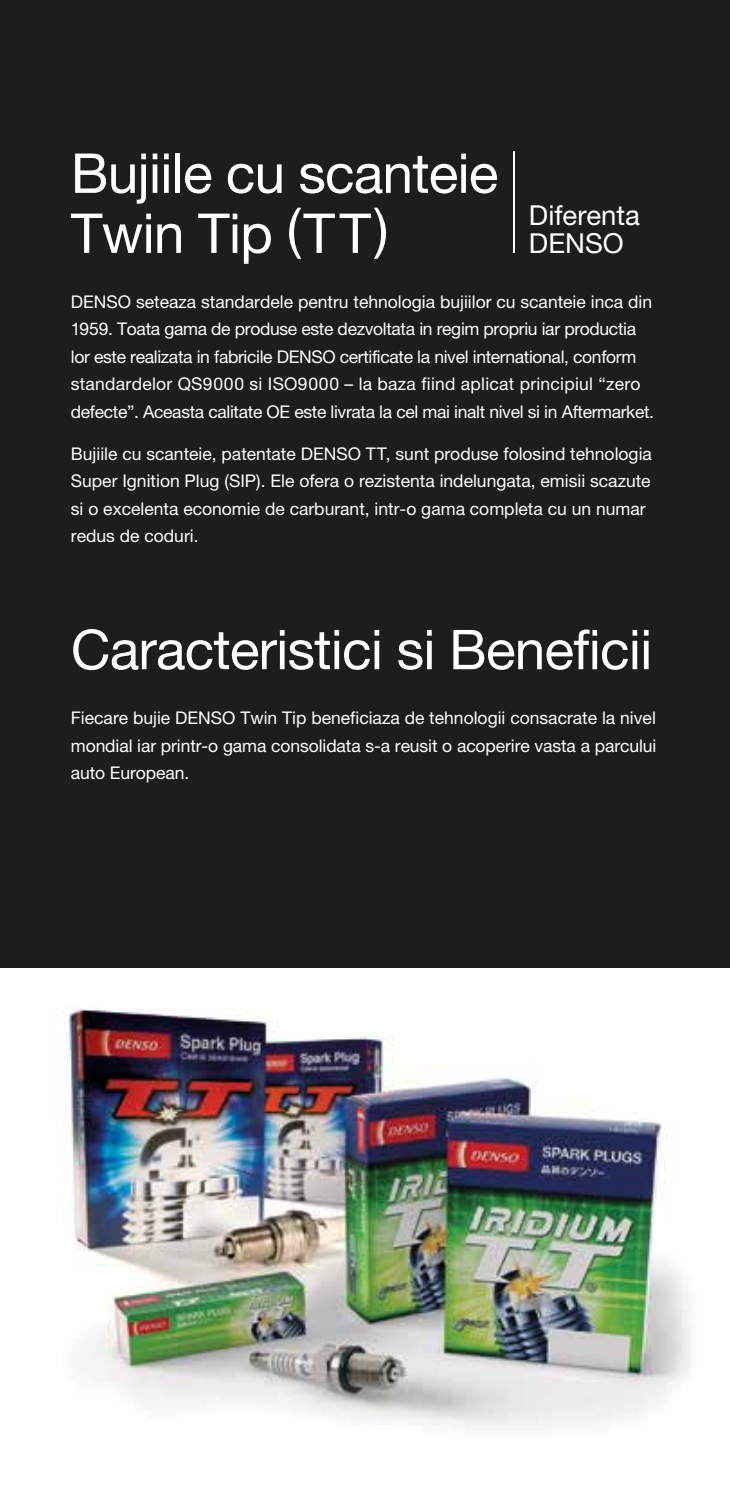
<style>
.page{position:relative;width:730px;height:1489px;background:#fff}
.page>*{position:absolute;margin:0;border:0;box-sizing:border-box;transform-origin:0 0}
.t1{font:55px/60px "Helvetica Neue LT Pro";letter-spacing:-.015em;color:#fff}
.t2{font:27.5px/27.5px "Helvetica Neue LT Pro";color:#fff}
.t3{font:17.5px/27.5px "Helvetica Neue LT Pro";color:#fff}
.t4{font:17.5px/27.5px "Helvetica Neue LT Pro";letter-spacing:-.02em;color:#fff}
</style>
<div class="page">
<div style="left:0;top:0;width:730px;height:967px;background:#1d1d1b"></div>
<hr style="left:514px;top:152px;width:1px;height:101px;background:#fff">
<img style="left:63px;top:1007px;width:627px;height:419px">
<h1 class="t1" style="left:71px;top:142px;width:429px">Bujiile cu scanteie<br>Twin Tip (TT)</h1>
<h2 class="t2" style="left:529px;top:201px;width:113px">Diferenta<br>DENSO</h2>
<p class="t4" style="left:71px;top:288px;width:585px">DENSO seteaza standardele pentru tehnologia bujiilor cu scanteie inca din 1959. Toata gama de produse este dezvoltata in regim propriu iar productia lor este realizata in fabricile DENSO certificate la nivel international, conform standardelor QS9000 si ISO9000 – la baza fiind aplicat principiul “zero defecte”. Aceasta calitate OE este livrata la cel mai inalt nivel si in Aftermarket.</p>
<p class="t3" style="left:71px;top:439px;width:583px">Bujiile cu scanteie, patentate DENSO TT, sunt produse folosind tehnologia Super Ignition Plug (SIP). Ele ofera o rezistenta indelungata, emisii scazute si o excelenta economie de carburant, intr-o gama completa cu un numar redus de coduri.</p>
<h1 class="t1" style="left:71px;top:619px;width:583px">Caracteristici si Beneficii</h1>
<p class="t3" style="left:71px;top:704px;width:587px;text-align:justify">Fiecare bujie DENSO Twin Tip beneficiaza de tehnologii consacrate la nivel mondial iar printr-o gama consolidata s-a reusit o acoperire vasta a parcului auto European.</p>
</div>
